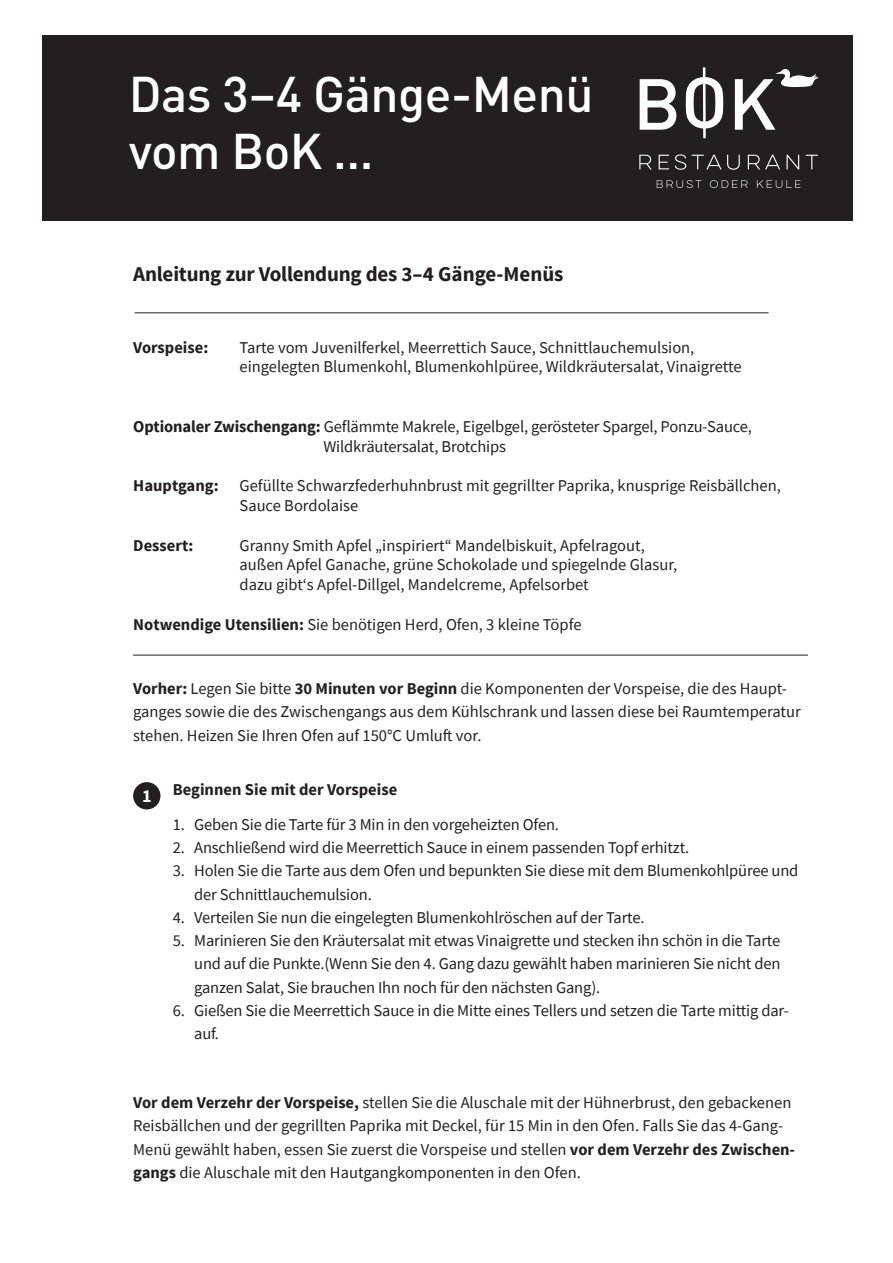
<style>
.page{position:relative;width:893px;height:1263px;background:#fff}
.page>*{position:absolute;margin:0;border:0;box-sizing:border-box;transform-origin:0 0}
.t1{font:500 49.5px/56.7px "DINOT";letter-spacing:-.01em;color:#fff}
.t2{font:700 21px "Source Sans Pro";letter-spacing:-.01em;color:#231f20}
.t3{font:700 18px "Source Sans Pro";color:#fff}
.t4{font:16.5px/23.2px "Source Sans Pro";color:#231f20}
.t5{font:700 16.5px "Source Sans Pro";color:#231f20}
.s1{font-weight:700}
</style>
<div class="page">
<hr style="left:135px;top:312px;width:634px;height:1px;background:#231f20">
<hr style="left:133px;top:655px;width:675px;height:1px;background:#231f20">
<div style="left:133px;top:782px;width:27px;height:27px;background:#231f20;border-radius:50%"></div>
<div style="left:43px;top:35px;width:810px;height:185px;background:#231f20"></div>
<svg style="left:640px;top:67px;width:179px;height:71px"></svg>
<svg style="left:639px;top:154px;width:179px;height:34px"></svg>
<p class="t1" style="left:129px;top:61px;width:466px">Das 3–4 Gänge-Menü vom BoK ...</p>
<p class="t2" style="left:133px;top:261px;width:432px">Anleitung zur Vollendung des 3–4 Gänge-Menüs</p>
<p class="t5" style="left:133px;top:336px;width:77px">Vorspeise:</p>
<p class="t4" style="left:240px;top:335px;width:456px">Tarte vom Juvenilferkel, Meerrettich Sauce, Schnittlauchemulsion,</p>
<p class="t4" style="left:240px;top:355px;width:503px">eingelegten Blumenkohl, Blumenkohlpüree, Wildkräutersalat, Vinaigrette</p>
<p class="t4" style="left:133px;top:414px;width:620px"><span class="s1">Optionaler Zwischengang:</span> Geflämmte Makrele, Eigelbgel, gerösteter Spargel, Ponzu-Sauce,</p>
<p class="t4" style="left:323px;top:434px;width:184px">Wildkräutersalat, Brotchips</p>
<p class="t5" style="left:133px;top:475px;width:87px">Hauptgang:</p>
<p class="t4" style="left:240px;top:476px;width:543px;line-height:19.8px">Gefüllte Schwarzfederhuhnbrust mit gegrillter Paprika, knusprige Reisbällchen,<br>Sauce Bordolaise</p>
<p class="t5" style="left:133px;top:534px;width:62px">Dessert:</p>
<p class="t4" style="left:240px;top:533px;width:407px">Granny Smith Apfel „inspiriert“ Mandelbiskuit, Apfelragout,</p>
<p class="t4" style="left:240px;top:553px;width:439px">außen Apfel Ganache, grüne Schokolade und spiegelnde Glasur,</p>
<p class="t4" style="left:240px;top:573px;width:351px">dazu gibt‘s Apfel-Dillgel, Mandelcreme, Apfelsorbet</p>
<p class="t4" style="left:133px;top:612px;width:450px"><span class="s1">Notwendige Utensilien:</span> Sie benötigen Herd, Ofen, 3 kleine Töpfe</p>
<p class="t4" style="left:133px;top:677px;width:669px"><span class="s1">Vorher:</span> Legen Sie bitte <span class="s1">30 Minuten vor Beginn</span> die Komponenten der Vorspeise, die des Haupt&shy;ganges sowie die des Zwischengangs aus dem Kühlschrank und lassen diese bei Raumtemperatur stehen. Heizen Sie Ihren Ofen auf 150°C Umluft vor.</p>
<p class="t3" style="left:142px;top:784px;width:11px">1</p>
<p class="t5" style="left:173px;top:778px;width:226px">Beginnen Sie mit der Vorspeise</p>
<p class="t4" style="left:173px;top:812px;width:388px">1. Geben Sie die Tarte für 3 Min in den vorgeheizten Ofen.</p>
<p class="t4" style="left:173px;top:836px;width:518px">2. Anschließend wird die Meerrettich Sauce in einem passenden Topf erhitzt.</p>
<p class="t4" style="left:194px;top:859px;width:606px;text-indent:-21px">3. Holen Sie die Tarte aus dem Ofen und bepunkten Sie diese mit dem Blumenkohlpüree und der Schnittlauchemulsion.</p>
<p class="t4" style="left:173px;top:905px;width:473px">4. Verteilen Sie nun die eingelegten Blumenkohlröschen auf der Tarte.</p>
<p class="t4" style="left:194px;top:929px;width:588px;text-align:justify;text-indent:-21px">5. Marinieren Sie den Kräutersalat mit etwas Vinaigrette und stecken ihn schön in die Tarte und auf die Punkte.(Wenn Sie den 4. Gang dazu gewählt haben marinieren Sie nicht den ganzen Salat, Sie brauchen Ihn noch für den nächsten Gang).</p>
<p class="t4" style="left:194px;top:998px;width:596px;text-indent:-21px">6. Gießen Sie die Meerrettich Sauce in die Mitte eines Tellers und setzen die Tarte mittig dar&shy;auf.</p>
<p class="t4" style="left:133px;top:1091px;width:663px"><span class="s1">Vor dem Verzehr der Vorspeise,</span> stellen Sie die Aluschale mit der Hühnerbrust, den gebackenen Reisbällchen und der gegrillten Paprika mit Deckel, für 15 Min in den Ofen. Falls Sie das 4-Gang-Menü gewählt haben, essen Sie zuerst die Vorspeise und stellen <span class="s1">vor dem Verzehr des Zwischen&shy;gangs</span> die Aluschale mit den Hautgangkomponenten in den Ofen.</p>
</div>
